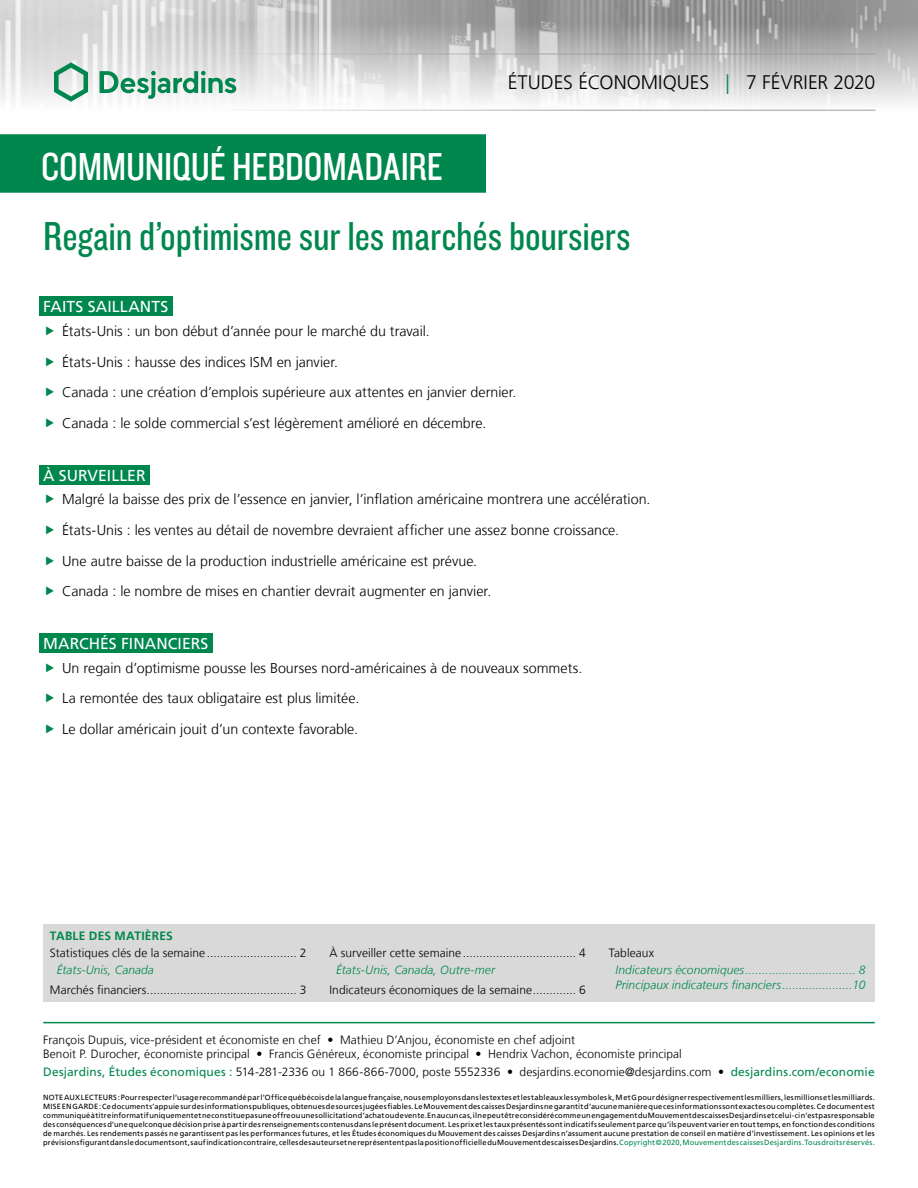
<style>
.page{position:relative;width:918px;height:1188px;background:#fff}
.page>*{position:absolute;margin:0;border:0;box-sizing:border-box;transform-origin:0 0}
.t1{font:42px "Knockout 29 Junior Ltweight";letter-spacing:-.005em;color:#00874e}
.t2{font:40.5px "Knockout 29 Junior Ltweight";letter-spacing:-.005em;color:#fff}
.t3{font:300 19.5px "Frutiger LT";color:#000}
.t4{font:15.75px "Frutiger LT";letter-spacing:.005em;color:#fff}
.t5{font:300 14.25px/30.6px "Frutiger LT";color:#000}
.t6{font:300 12px/14.4px "Frutiger LT";letter-spacing:.005em;color:#000}
.t7{font:italic 300 12px/14.4px "Frutiger LT";letter-spacing:.01em;color:#00874e}
.t8{font:700 12px "Frutiger LT";letter-spacing:.02em;color:#00874e}
.t9{font:7.5px/9px "Frutiger LT";letter-spacing:.025em;color:#000;text-align:justify}
.s1{color:#00874e}
.s2{font-weight:400;color:#00874e}
</style>
<div class="page">
<img style="left:0;top:0;width:918px;height:111px">
<hr style="left:43px;top:54px;width:832px;height:1px;background:#9d9d9c">
<hr style="left:43px;top:110px;width:832px;height:1px;background:#9d9d9c">
<svg style="left:54px;top:62px;width:34px;height:40px"></svg>
<svg style="left:100px;top:71px;width:136px;height:28px"></svg>
<div style="left:0;top:135px;width:485px;height:57px;background:#00874e"></div>
<div style="left:0;top:134px;width:486px;height:59px;border:2px solid #00874e"></div>
<hr style="left:43px;top:1022px;width:832px;height:1px;background:#00874e">
<div style="left:39px;top:296px;width:133px;height:20px;background:#00874e"></div>
<div style="left:39px;top:465px;width:111px;height:20px;background:#00874e"></div>
<div style="left:39px;top:633px;width:174px;height:20px;background:#00874e"></div>
<div style="left:43px;top:924px;width:832px;height:77px;background:#d9d9d9"></div>
<h2 class="t2" style="left:41px;top:140px;width:403px">COMMUNIQUÉ HEBDOMADAIRE</h2>
<h3 class="t3" style="left:508px;top:72px;width:369px">ÉTUDES ÉCONOMIQUES <span class="s1">|</span> 7 FÉVRIER 2020</h3>
<h1 class="t1" style="left:43px;top:209px;width:589px">Regain d’optimisme sur les marchés boursiers</h1>
<h3 class="t4" style="left:43px;top:297px;width:127px">FAITS SAILLANTS</h3>
<p class="t5" style="left:62px;top:316px;width:456px">États-Unis : un bon début d’année pour le marché du travail.<br>États-Unis : hausse des indices ISM en janvier.<br>Canada : une création d’emplois supérieure aux attentes en janvier dernier.<br>Canada : le solde commercial s’est légèrement amélioré en décembre.</p>
<h3 class="t4" style="left:43px;top:466px;width:104px">À SURVEILLER</h3>
<p class="t5" style="left:62px;top:484px;width:590px">Malgré la baisse des prix de l’essence en janvier, l’inflation américaine montrera une accélération.<br>États-Unis : les ventes au détail de novembre devraient afficher une assez bonne croissance.<br>Une autre baisse de la production industrielle américaine est prévue.<br>Canada : le nombre de mises en chantier devrait augmenter en janvier.</p>
<h3 class="t4" style="left:43px;top:634px;width:167px">MARCHÉS FINANCIERS</h3>
<h3 class="t5" style="left:62px;top:653px;width:522px">Un regain d’optimisme pousse les Bourses nord-américaines à de nouveaux sommets.<br>La remontée des taux obligataire est plus limitée.<br>Le dollar américain jouit d’un contexte favorable.</h3>
<h3 class="t8" style="left:50px;top:929px;width:124px">TABLE DES MATIÈRES</h3>
<h3 class="t6" style="left:50px;top:946px;width:258px">Statistiques clés de la semaine ........................... 2</h3>
<h3 class="t7" style="left:57px;top:963px;width:99px">États-Unis, Canada</h3>
<h3 class="t6" style="left:50px;top:983px;width:258px">Marchés financiers............................................. 3</h3>
<h3 class="t6" style="left:329px;top:946px;width:258px">À surveiller cette semaine .................................. 4</h3>
<h3 class="t7" style="left:336px;top:963px;width:160px">États‑Unis, Canada, Outre-mer</h3>
<h3 class="t6" style="left:329px;top:983px;width:258px">Indicateurs économiques de la semaine............. 6</h3>
<h3 class="t6" style="left:609px;top:946px;width:47px">Tableaux</h3>
<h3 class="t7" style="left:616px;top:963px;width:251px">Indicateurs économiques................................. 8<br>Principaux indicateurs financiers.....................10</h3>
<h3 class="t6" style="left:43px;top:1032px;width:640px">François Dupuis, vice-président et économiste en chef • Mathieu D’Anjou, économiste en chef adjoint<br>Benoit P. Durocher, économiste principal • Francis Généreux, économiste principal • Hendrix Vachon, économiste principal</h3>
<h3 class="t6" style="left:43px;top:1065px;width:833px"><span class="s2">Desjardins, Études économiques :</span> 514‑281‑2336 ou 1 866‑866‑7000, poste 5552336 • desjardins.economie@desjardins.com • <span class="s2">desjardins.com/economie</span></h3>
<p class="t9" style="left:43px;top:1093px;width:833px">NOTE AUX LECTEURS: Pour respecter l’usage recommandé par l’Office québécois de la langue française, nous employons dans les textes et les tableaux les symboles k, M et G pour désigner respectivement les milliers, les millions et les milliards.<br>MISE EN GARDE: Ce document s’appuie sur des informations publiques, obtenues de sources jugées fiables. Le Mouvement des caisses Desjardins ne garantit d’aucune manière que ces informations sont exactes ou complètes. Ce document est communiqué à titre informatif uniquement et ne constitue pas une offre ou une sollicitation d’achat ou de vente. En aucun cas, il ne peut être considéré comme un engagement du Mouvement des caisses Desjardins et celui-ci n’est pas responsable des conséquences d’une quelconque décision prise à partir des renseignements contenus dans le présent document. Les prix et les taux présentés sont indicatifs seulement parce qu’ils peuvent varier en tout temps, en fonction des conditions de marchés. Les rendements passés ne garantissent pas les performances futures, et les Études économiques du Mouvement des caisses Desjardins n’assument aucune prestation de conseil en matière d’investissement. Les opinions et les prévisions figurant dans le document sont, sauf indication contraire, celles des auteurs et ne représentent pas la position officielle du Mouvement des caisses Desjardins. <span class="s1">Copyright©2020, Mouvement des caisses Desjardins. Tous droits réservés.</span></p>
</div>
